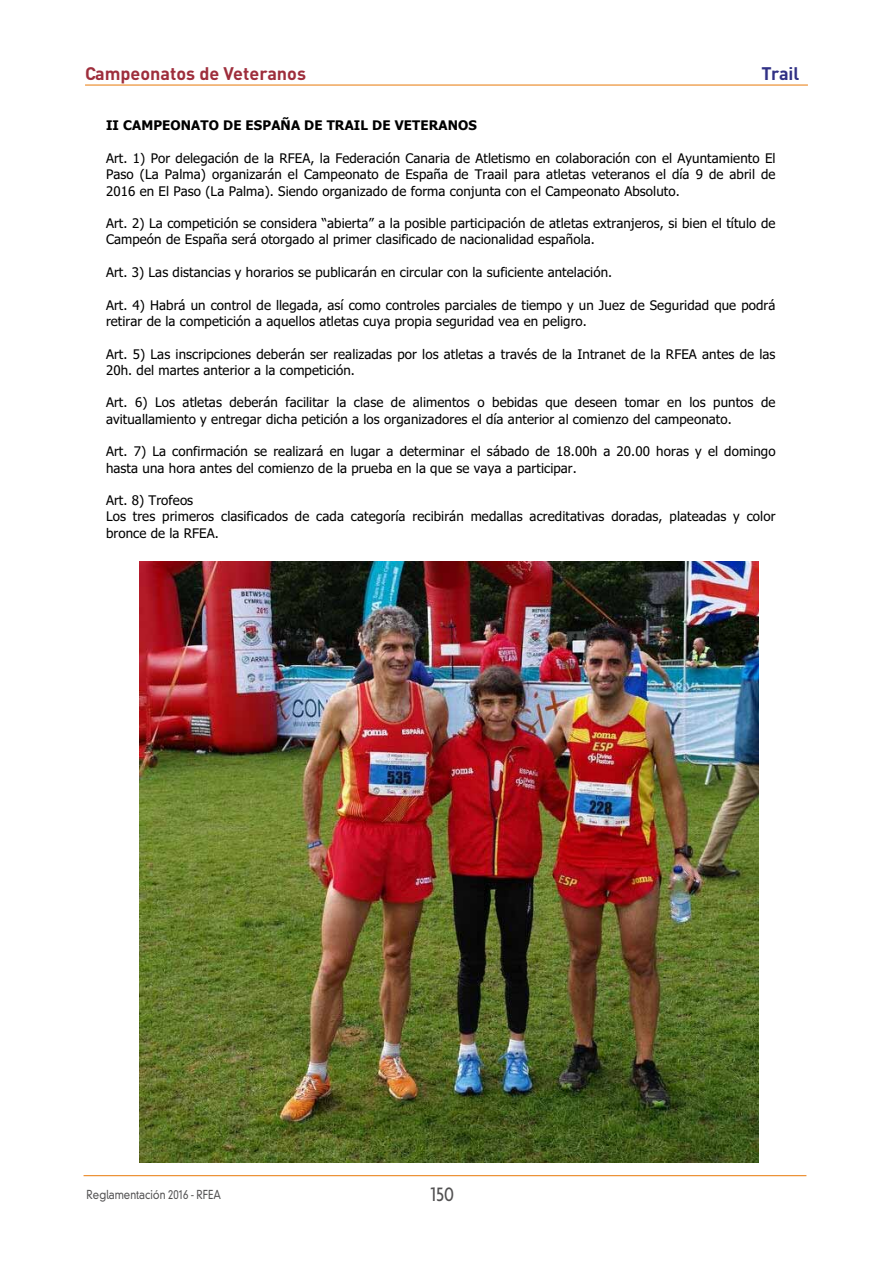
<style>
.page{position:relative;width:893px;height:1263px;background:#fff}
.page>*{position:absolute;margin:0;border:0;box-sizing:border-box;transform-origin:0 0}
.t1{font:500 21px "Agenda";color:#525152;scale:.85 1}
.t2{font:700 18px "DIN";color:#9e2e3c}
.t3{font:700 18px "DIN";letter-spacing:-.005em;color:#313185}
.t4{font:13.35px/16.4px "Tahoma";letter-spacing:.01em;color:#000}
.t5{font:700 13.35px "Tahoma";letter-spacing:.01em;color:#000}
.t6{font:300 12px "DIN Neuzeit Grotesk";color:#525152;scale:.85 1}
.s1{font-family:"Agenda";font-weight:500}
</style>
<div class="page">
<hr style="left:85px;top:85px;width:723px;height:1px;background:#e87a0a">
<hr style="left:84px;top:1175px;width:722px;height:1px;background:#e87a0a">
<img style="left:140px;top:561px;width:619px;height:602px">
<h2 class="t2" style="left:85px;top:67px;width:223px">Campeonatos de Veteranos</h2>
<h2 class="t3" style="left:761px;top:67px;width:39px">Trail</h2>
<p class="t5" style="left:106px;top:120px;width:372px">II CAMPEONATO DE ESPAÑA DE TRAIL DE VETERANOS</p>
<p class="t4" style="left:106px;top:151px;width:671px;text-align:justify">Art. 1) Por delegación de la RFEA, la Federación Canaria de Atletismo en colaboración con el Ayuntamiento El Paso (La Palma) organizarán el Campeonato de España de Traail para atletas veteranos el día 9 de abril de 2016 en El Paso (La Palma). Siendo organizado de forma conjunta con el Campeonato Absoluto.</p>
<p class="t4" style="left:106px;top:216px;width:671px">Art. 2) La competición se considera “abierta” a la posible participación de atletas extranjeros, si bien el título de<br>Campeón de España será otorgado al primer clasificado de nacionalidad española.</p>
<p class="t4" style="left:106px;top:265px;width:508px">Art. 3) Las distancias y horarios se publicarán en circular con la suficiente antelación.</p>
<p class="t4" style="left:106px;top:298px;width:671px">Art. 4) Habrá un control de llegada, así como controles parciales de tiempo y un Juez de Seguridad que podrá retirar de la competición a aquellos atletas cuya propia seguridad vea en peligro.</p>
<p class="t4" style="left:106px;top:347px;width:671px">Art. 5) Las inscripciones deberán ser realizadas por los atletas a través de la Intranet de la RFEA antes de las<br>20h. del martes anterior a la competición.</p>
<p class="t4" style="left:106px;top:395px;width:671px">Art. 6) Los atletas deberán facilitar la clase de alimentos o bebidas que deseen tomar en los puntos de avituallamiento y entregar dicha petición a los organizadores el día anterior al comienzo del campeonato.</p>
<p class="t4" style="left:106px;top:444px;width:671px">Art. 7) La confirmación se realizará en lugar a determinar el sábado de 18.00h a 20.00 horas y el domingo hasta una hora antes del comienzo de la prueba en la que se vaya a participar.</p>
<p class="t4" style="left:106px;top:493px;width:671px">Art. 8) Trofeos<br>Los tres primeros clasificados de cada categoría recibirán medallas acreditativas doradas, plateadas y color bronce de la RFEA.</p>
<p class="t6" style="left:87px;top:1190px;width:160px">Reglamentación 2016 <span class="s1">-</span> RFEA</p>
<h1 class="t1" style="left:430px;top:1186px;width:29px">150</h1>
</div>
